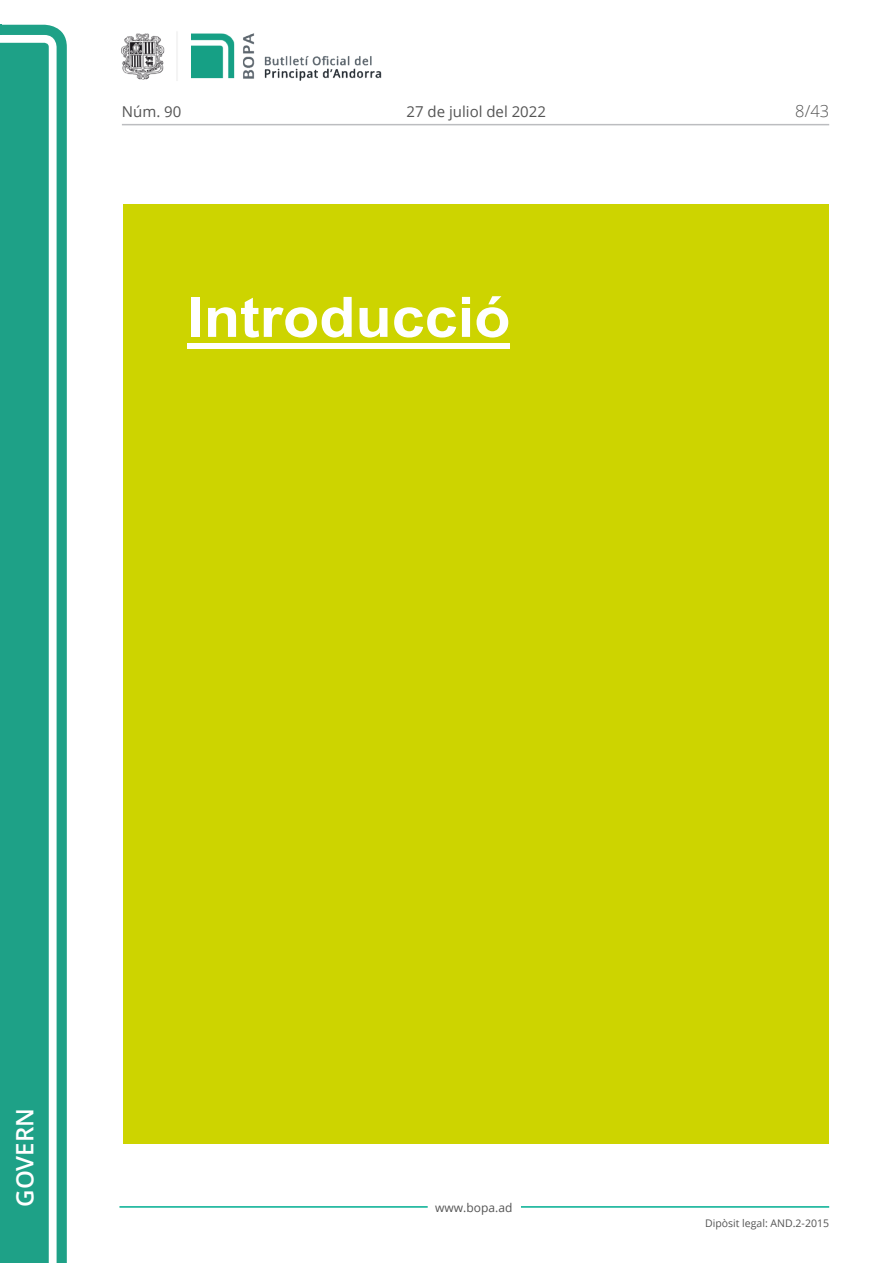
<style>
.page{position:relative;width:893px;height:1263px;background:#fff}
.page>*{position:absolute;margin:0;border:0;box-sizing:border-box;transform-origin:0 0}
.t1{font:700 55.8px "Arial";color:#fff;scale:1.06 1}
.t2{font:600 24px "Open Sans";color:#fff}
.t3{font:300 16.5px "Open Sans";color:#545454}
.t4{font:15px "Open Sans";color:#545454}
.t5{font:12px "Open Sans";color:#545454}
.t6{font:10.5px "Open Sans";color:#545454}
</style>
<div class="page">
<svg style="left:0;top:25px;width:67px;height:1238px;fill:#1ea187"></svg>
<div style="left:0;top:43px;width:49px;height:1220px;background:#1ea187"></div>
<img style="left:122px;top:32px;width:260px;height:49px">
<hr style="left:119px;top:1206px;width:309px;height:2px;background:#00ae91">
<hr style="left:521px;top:1206px;width:308px;height:2px;background:#00ae91">
<hr style="left:122px;top:124px;width:707px;height:1px;background:#bcbdc0">
<div style="left:123px;top:204px;width:706px;height:940px;background:#cdd400"></div>
<div style="left:187px;top:343px;width:323px;height:6px;background:#fff"></div>
<p class="t4" style="left:122px;top:102px;width:61px">Núm. 90</p>
<p class="t4" style="left:406px;top:102px;width:141px">27 de juliol del 2022</p>
<p class="t1" style="left:187px;top:278px;width:306px">Introducció</p>
<p class="t3" style="left:795px;top:100px;width:35px">8/43</p>
<h2 class="t2" style="left:8px;top:1207px;width:100px;rotate:-90deg">Govern</h2>
<p class="t5" style="left:435px;top:1199px;width:79px">www.bopa.ad</p>
<p class="t6" style="left:705px;top:1216px;width:125px">Dipòsit legal: AND.2-2015</p>
</div>
